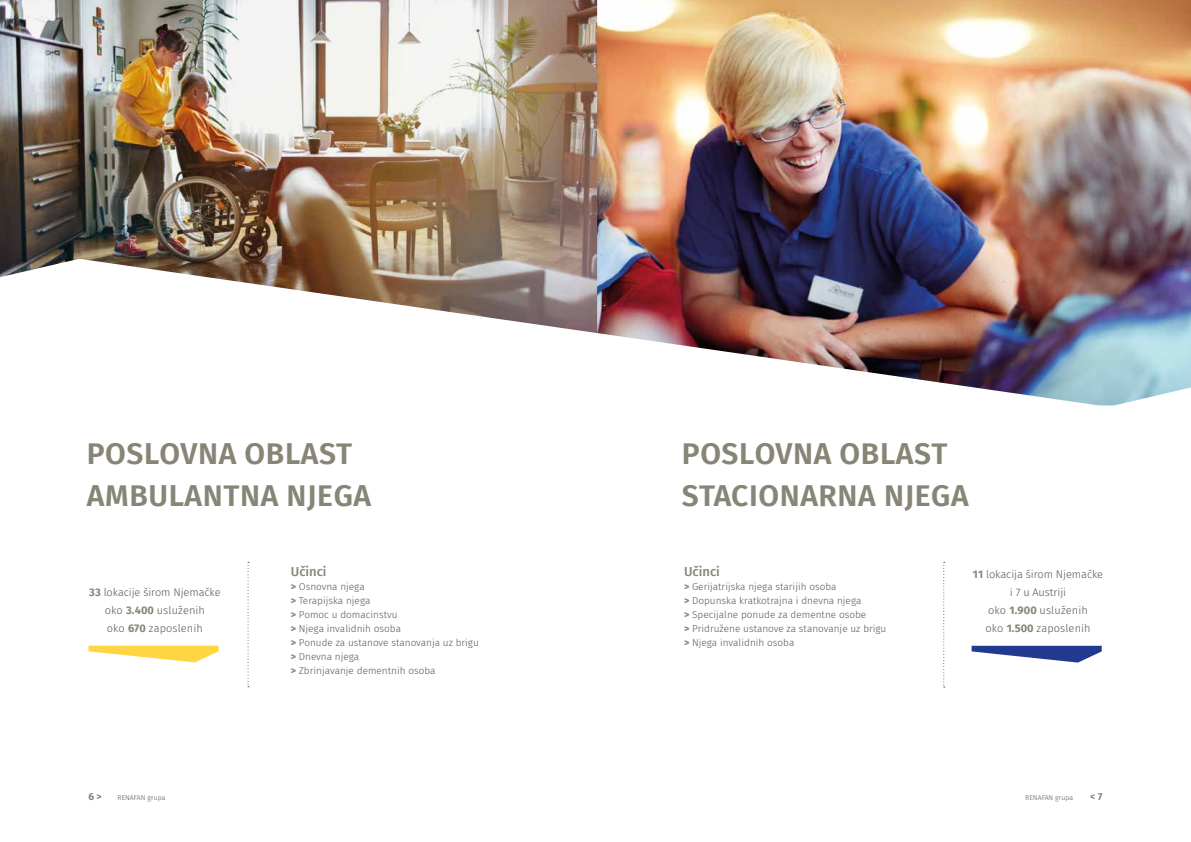
<style>
.page{position:relative;width:1191px;height:842px;background:#fff}
.page>*{position:absolute;margin:0;border:0;box-sizing:border-box;transform-origin:0 0}
.t1{font:600 30px/42px "Fira Sans";letter-spacing:.02em;color:#878575}
.t2{font:500 13px "Fira Sans";color:#878575}
.t3{font:300 11px/18px "Fira Sans";letter-spacing:-.01em;color:#575756;text-align:center}
.t4{font:300 10px/14px "Fira Sans";color:#575756}
.t5{font:700 10px "Fira Sans";color:#878575}
.t6{font:300 7px "Fira Sans";color:#575756}
.s1{font-weight:700;color:#878575}
.s2{font-weight:800;color:#878575}
</style>
<div class="page">
<svg style="left:88px;top:646px;width:131px;height:16px"></svg>
<svg style="left:247px;top:562px;width:2px;height:125px"></svg>
<img style="left:597px;top:0;width:594px;height:405px">
<img style="left:0;top:0;width:597px;height:333px">
<svg style="left:971px;top:646px;width:130px;height:17px"></svg>
<svg style="left:943px;top:562px;width:1px;height:125px"></svg>
<h1 class="t1" style="left:87px;top:430px;width:286px">POSLOVNA OBLAST<br>AMBULANTNA NJEGA</h1>
<p class="t3" style="left:89px;top:583px;width:133px"><span class="s1">33</span> lokacije širom Njemačke oko <span class="s1">3.400</span> usluženih<br>oko <span class="s1">670</span> zaposlenih</p>
<h2 class="t2" style="left:291px;top:561px;width:37px">Učinci</h2>
<p class="t4" style="left:291px;top:579px;width:189px"><span class="s2">&gt;</span> Osnovna njega<br><span class="s2">&gt;</span> Terapijska njega<br><span class="s2">&gt;</span> Pomoc u domacinstvu<br><span class="s2">&gt;</span> Njega invalidnih osoba<br><span class="s2">&gt;</span> Ponude za ustanove stanovanja uz brigu <span class="s2">&gt;</span> Dnevna njega<br><span class="s2">&gt;</span> Zbrinjavanje dementnih osoba</p>
<h1 class="t1" style="left:682px;top:430px;width:288px">POSLOVNA OBLAST<br>STACIONARNA NJEGA</h1>
<h2 class="t2" style="left:684px;top:561px;width:37px">Učinci</h2>
<p class="t4" style="left:684px;top:579px;width:204px"><span class="s2">&gt;</span> Gerijatrijska njega starijih osoba<br><span class="s2">&gt;</span> Dopunska kratkotrajna i dnevna njega<br><span class="s2">&gt;</span> Specijalne ponude za dementne osobe<br><span class="s2">&gt;</span> Pridružene ustanove za stanovanje uz brigu <span class="s2">&gt;</span> Njega invalidnih osoba</p>
<p class="t3" style="left:973px;top:565px;width:132px"><span class="s1">11</span> lokacija širom Njemačke i 7 u Austriji<br>oko <span class="s1">1.900</span> usluženih<br>oko <span class="s1">1.500</span> zaposlenih</p>
<p class="t5" style="left:88px;top:788px;width:15px">6 &gt;</p>
<p class="t6" style="left:118px;top:792px;width:50px">RENAFAN grupa</p>
<p class="t6" style="left:1025px;top:792px;width:50px">RENAFAN grupa</p>
<p class="t5" style="left:1090px;top:788px;width:14px">&lt; 7</p>
</div>
